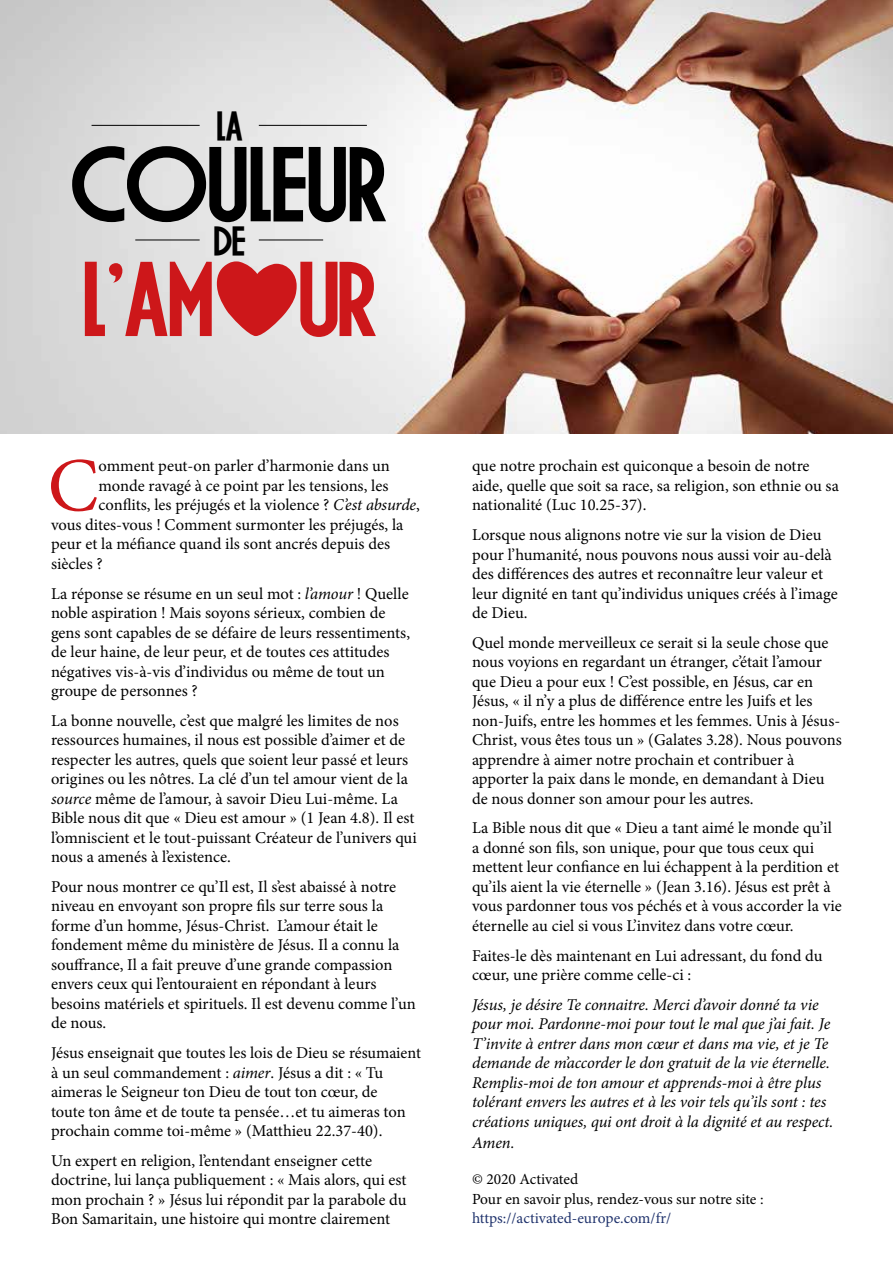
<style>
.page{position:relative;width:893px;height:1263px;background:#fff}
.page>*{position:absolute;margin:0;border:0;box-sizing:border-box;transform-origin:0 0}
.t1{font:89.25px "Gainsborough";color:#000;scale:1.04 1}
.t2{font:89.25px "Gainsborough";color:#cd171a;scale:1.04 1}
.t3{font:76.5px "Minion Pro";color:#cd171a}
.t4{font:34.5px "Gainsborough";color:#000;scale:1.04 1}
.t5{font:16.5px/19.5px "Minion Pro";color:#000}
.t6{font:italic 16.5px/19.5px "Minion Pro";letter-spacing:-.01em;color:#000}
.t7{font:15.45px/19.5px "Minion Pro";letter-spacing:-.005em;color:#000}
.t8{font:15.45px "Minion Pro";color:#20336d}
.s1{font-style:italic}
.s2{font-size:17.25px}
</style>
<div class="page">
<img style="left:0;top:0;width:893px;height:434px">
<hr style="left:92px;top:125px;width:108px;height:1px;background:#000">
<hr style="left:259px;top:125px;width:108px;height:1px;background:#000">
<hr style="left:135px;top:239px;width:65px;height:1px;background:#000">
<hr style="left:259px;top:239px;width:64px;height:1px;background:#000">
<svg style="left:217px;top:261px;width:80px;height:75px"></svg>
<h3 class="t4" style="left:217px;top:105px;width:26px">LA</h3>
<h1 class="t1" style="left:73px;top:131px;width:303px">COULEUR</h1>
<h3 class="t4" style="left:214px;top:221px;width:32px">DE</h3>
<h1 class="t2" style="left:83px;top:246px;width:283px">L’AM UR</h1>
<h2 class="t3" style="left:48px;top:435px;width:52px">C</h2>
<p class="t5" style="left:99px;top:456px;width:293px">omment peut-on parler d’harmonie dans un</p>
<p class="t5" style="left:99px;top:476px;width:291px">monde ravagé à ce point par les tensions, les</p>
<p class="t5" style="left:99px;top:495px;width:323px">conflits, les préjugés et la violence ? <span class="s1">C’est absurde</span>,</p>
<p class="t5" style="left:51px;top:515px;width:354px">vous dites-vous ! Comment surmonter les préjugés, la</p>
<p class="t5" style="left:51px;top:534px;width:341px">peur et la méfiance quand ils sont ancrés depuis des</p>
<p class="t5" style="left:51px;top:554px;width:53px">siècles ?</p>
<p class="t5" style="left:51px;top:583px;width:361px">La réponse se résume en un seul mot : <span class="s1">l’amour</span> ! Quelle noble aspiration ! Mais soyons sérieux, combien de gens sont capables de se défaire de leurs ressentiments, de leur haine, de leur peur, et de toutes ces attitudes négatives vis-à-vis d’individus ou même de tout un groupe de personnes ?</p>
<p class="t5" style="left:51px;top:711px;width:367px">La bonne nouvelle, c’est que malgré les limites de nos ressources humaines, il nous est possible d’aimer et de respecter les autres, quels que soient leur passé et leurs origines ou les nôtres. La clé d’un tel amour vient de la <span class="s1">source</span> même de l’amour, à savoir Dieu Lui-même. La Bible nous dit que « Dieu est amour » (1 Jean 4.8). Il est l’omniscient et le tout-puissant Créateur de l’univers qui nous a amenés à l’existence.</p>
<p class="t5" style="left:51px;top:877px;width:366px">Pour nous montrer ce qu’Il est, Il s’est abaissé à notre niveau en envoyant son propre fils sur terre sous la forme d’un homme, Jésus-Christ. L’amour <span class="s2">était</span> le fondement même du ministère de Jésus. Il a connu la souffrance, Il a fait preuve d’une grande compassion envers ceux qui l’entouraient en répondant à leurs besoins matériels et spirituels. Il est devenu comme l’un de nous.</p>
<p class="t5" style="left:51px;top:1043px;width:371px">Jésus enseignait que toutes les lois de Dieu se résumaient à un seul commandement : <span class="s1">aimer</span>. Jésus a dit : « Tu aimeras le Seigneur ton Dieu de tout ton cœur, de<br>toute ton âme et de toute ta pensée…et tu aimeras ton prochain comme toi-même » (Matthieu 22.37-40).</p>
<p class="t5" style="left:51px;top:1151px;width:357px">Un expert en religion, l’entendant enseigner cette doctrine, lui lança publiquement : « Mais alors, qui est mon prochain ? » Jésus lui répondit par la parabole du Bon Samaritain, une histoire qui montre clairement</p>
<p class="t5" style="left:472px;top:456px;width:368px">que notre prochain est quiconque a besoin de notre aide, quelle que soit sa race, sa religion, son ethnie ou sa nationalité (Luc 10.25-37).</p>
<p class="t5" style="left:472px;top:525px;width:367px">Lorsque nous alignons notre vie sur la vision de Dieu pour l’humanité, nous pouvons nous aussi voir au-delà des différences des autres et reconnaître leur valeur et leur dignité en tant qu’individus uniques créés à l’image de Dieu.</p>
<p class="t5" style="left:472px;top:633px;width:371px">Quel monde merveilleux ce serait si la seule chose que nous voyions en regardant un étranger, c’était l’amour que Dieu a pour eux ! C’est possible, en Jésus, car en Jésus, « il n’y a plus de différence entre les Juifs et les non-Juifs, entre les hommes et les femmes. Unis à Jésus-Christ, vous êtes tous un » (Galates 3.28). Nous pouvons apprendre à aimer notre prochain et contribuer à apporter la paix dans le monde, en demandant à Dieu de nous donner son amour pour les autres.</p>
<p class="t5" style="left:472px;top:818px;width:371px">La Bible nous dit que « Dieu a tant aimé le monde qu’il a donné son fils, son unique, pour que tous ceux qui mettent leur confiance en lui échappent à la perdition et qu’ils aient la vie éternelle » (Jean 3.16). Jésus est prêt à vous pardonner tous vos péchés et à vous accorder la vie éternelle au ciel si vous L’invitez dans votre cœur.</p>
<p class="t5" style="left:472px;top:946px;width:352px">Faites-le dès maintenant en Lui adressant, du fond du cœur, une prière comme celle-ci :</p>
<p class="t6" style="left:472px;top:995px;width:363px">Jésus, je désire Te connaitre. Merci d’avoir donné ta vie pour moi. Pardonne-moi pour tout le mal que j’ai fait. Je T’invite à entrer dans mon cœur et dans ma vie, et je Te demande de m’accorder le don gratuit de la vie éternelle.<br>Remplis-moi de ton amour et apprends-moi à être plus tolérant envers les autres et à les voir tels qu’ils sont : tes créations uniques, qui ont droit à la dignité et au respect.</p>
<p class="t6" style="left:472px;top:1133px;width:44px">Amen.</p>
<p class="t7" style="left:472px;top:1170px;width:293px">© 2020 Activated<br>Pour en savoir plus, rendez-vous sur notre site :</p>
<p class="t8" style="left:472px;top:1208px;width:201px">https://activated-europe.com/fr/</p>
</div>
